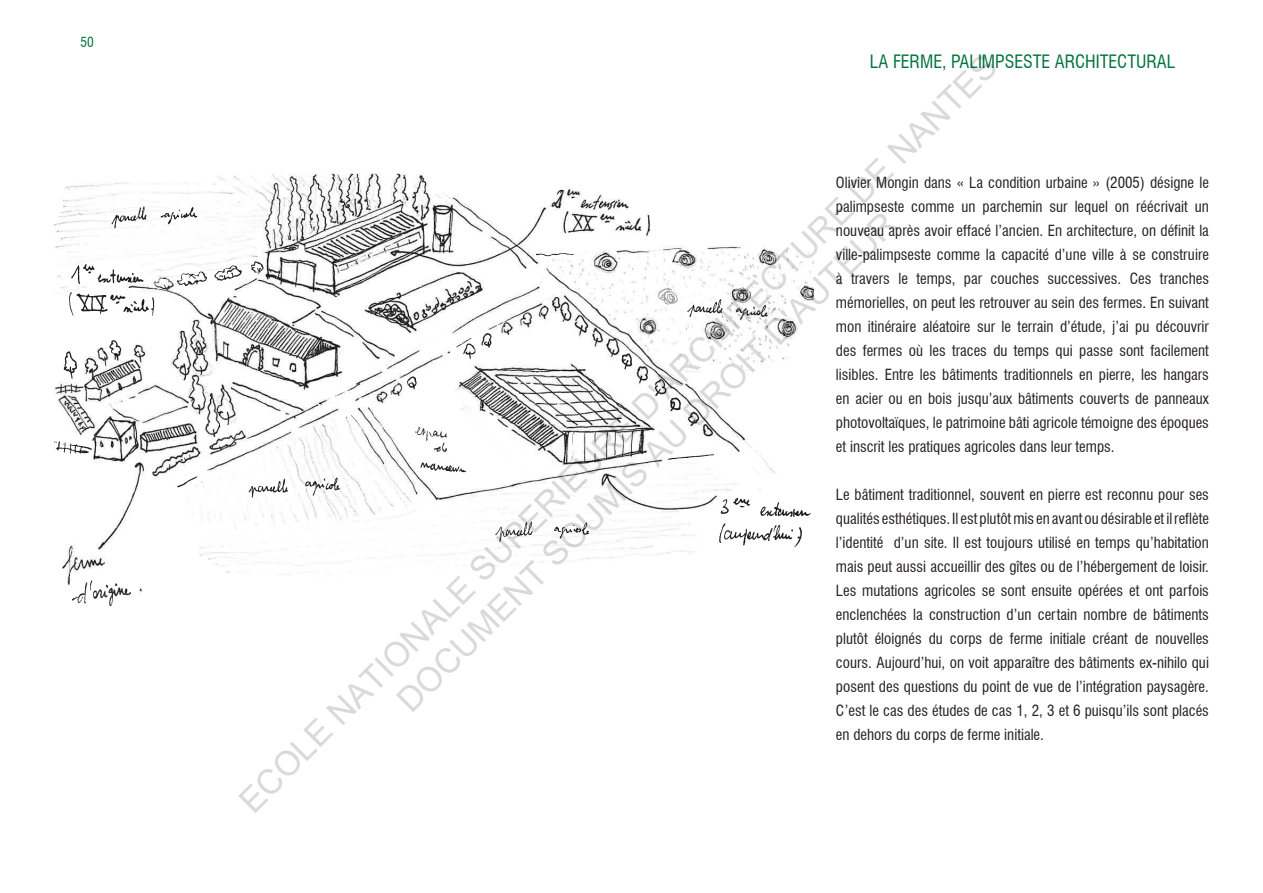
<style>
.page{position:relative;width:1263px;height:893px;background:#fff}
.page>*{position:absolute;margin:0;border:0;box-sizing:border-box;transform-origin:0 0}
.t1{font:33.9px/40.7px "Arial";color:rgb(0 0 0/.15);text-align:center}
.paragraphe{font:condensed 18px "Swiss 721 BT";color:#02743e}
.paragraphe-2{font:condensed 15px/24px "Swiss 721 BT";color:#231f20;text-align:justify}
.t2{font:condensed 13.5px "Swiss 721 BT";color:#02743e}
</style>
<div class="page">
<img style="left:66px;top:184px;width:747px;height:117px">
<img style="left:54px;top:205px;width:756px;height:343px">
<img style="left:72px;top:426px;width:533px;height:181px">
<img style="left:289px;top:448px;width:10px;height:25px">
<img style="left:336px;top:390px;width:25px;height:38px">
<p class="t2" style="left:81px;top:34px;width:15px">50</p>
<h1 class="t1" style="left:231px;top:792px;width:1056px;rotate:-45deg">ECOLE NATIONALE SUPERIEURE D'ARCHITECTURE DE NANTES<br>DOCUMENT SOUMIS AU DROIT D'AUTEUR</h1>
<p class="paragraphe" style="left:870px;top:50px;width:307px">LA FERME, PALIMPSESTE ARCHITECTURAL</p>
<p class="paragraphe-2" style="left:836px;top:170px;width:374px">Olivier Mongin dans « La condition urbaine » (2005) désigne le palimpseste comme un parchemin sur lequel on réécrivait un nouveau après avoir effacé l’ancien. En architecture, on définit la ville-palimpseste comme la capacité d’une ville à se construire à travers le temps, par couches successives. Ces tranches mémorielles, on peut les retrouver au sein des fermes. En suivant mon itinéraire aléatoire sur le terrain d’étude, j’ai pu découvrir des fermes où les traces du temps qui passe sont facilement lisibles. Entre les bâtiments traditionnels en pierre, les hangars en acier ou en bois jusqu’aux bâtiments couverts de panneaux photovoltaïques, le patrimoine bâti agricole témoigne des époques et inscrit les pratiques agricoles dans leur temps.</p>
<p class="paragraphe-2" style="left:836px;top:482px;width:374px">Le bâtiment traditionnel, souvent en pierre est reconnu pour ses qualités esthétiques. Il est plutôt mis en avant ou désirable et il reflète l’identité d’un site. Il est toujours utilisé en temps qu’habitation mais peut aussi accueillir des gîtes ou de l’hébergement de loisir.<br>Les mutations agricoles se sont ensuite opérées et ont parfois enclenchées la construction d’un certain nombre de bâtiments plutôt éloignés du corps de ferme initiale créant de nouvelles cours. Aujourd’hui, on voit apparaître des bâtiments ex-nihilo qui posent des questions du point de vue de l’intégration paysagère.<br>C’est le cas des études de cas 1, 2, 3 et 6 puisqu’ils sont placés en dehors du corps de ferme initiale.</p>
</div>
